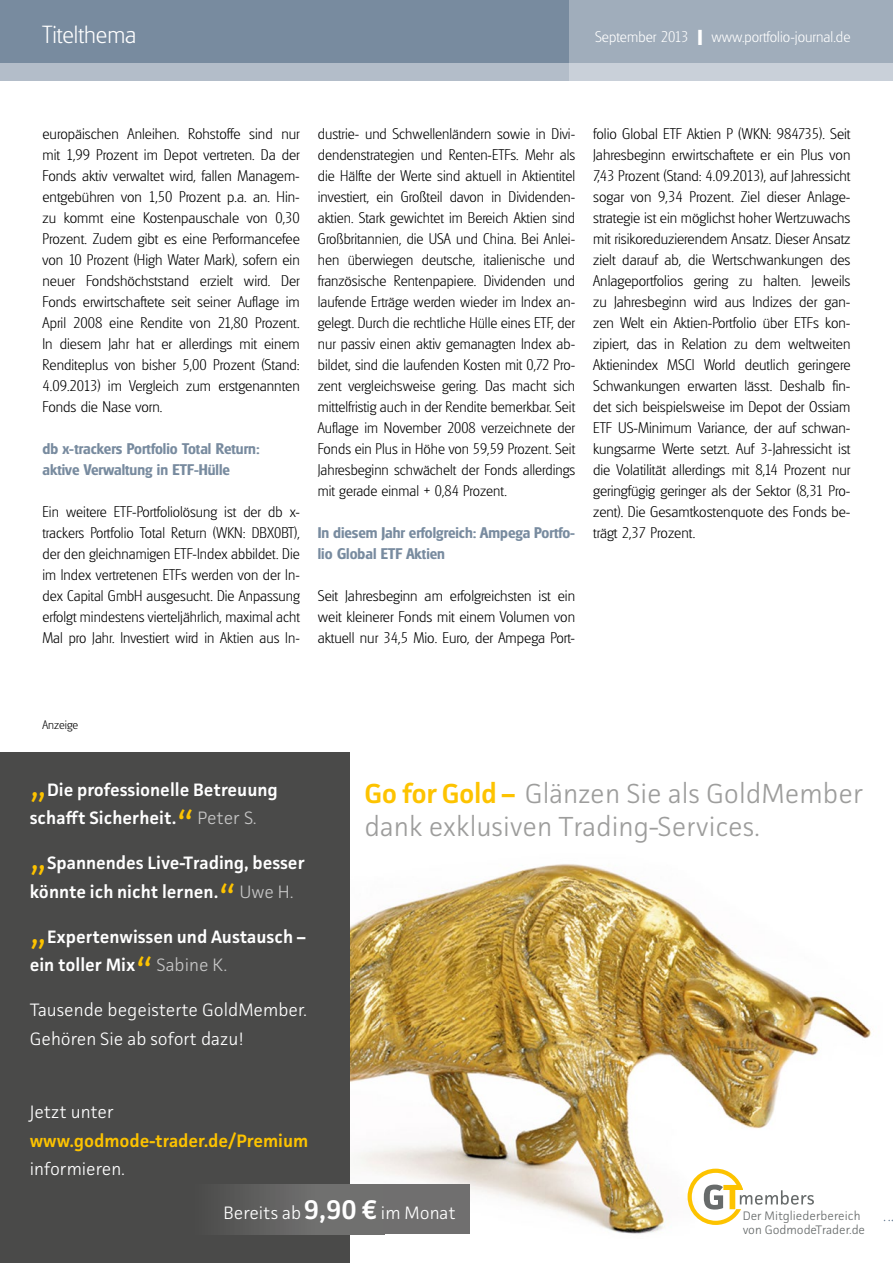
<style>
.page{position:relative;width:893px;height:1263px;background:#fff}
.page>*{position:absolute;margin:0;border:0;box-sizing:border-box;transform-origin:0 0}
.t1{font:300 46.65px "Facit";color:#fdc300}
.t2{font:300 27.6px/33.3px "Facit";color:#9d9d9c}
.t3{font:200 24px "Glasgow Serial";color:#fff}
.t4{font:600 18px/28.5px "Facit";color:#fff}
.t5{font:300 18px/28.5px "Facit";color:#fff}
.t6{font:600 18px "Facit";color:#fdc300}
.t7{font:300 18px "Facit";color:#c6c6c6}
.t8{font:200 15px/21px "Glasgow Serial";color:#000;text-align:justify}
.t9{font:700 15px/21px "Glasgow Serial";color:#788b9f}
.t10{font:200 15px "Glasgow Serial";color:#fff}
.t11{font:300 12.3px/13.5px "Facit";color:#676b6b}
.t12{font:200 12px "Glasgow Serial";color:#000}
.s1{font-weight:700;font-size:21px}
.s2{font-weight:600;color:#fdc300}
.s3{font-weight:600;font-size:27px}
</style>
<div class="page">
<div style="left:0;top:0;width:893px;height:81px;background:#788b9f"></div>
<div style="left:0;top:64px;width:893px;height:17px;background:#b3bdc9"></div>
<svg style="left:570px;top:0;width:323px;height:81px;background:#a9b4c1"></svg>
<img style="left:350px;top:864px;width:521px;height:371px">
<div style="left:0;top:753px;width:350px;height:510px;background:#4a4a49"></div>
<svg style="left:350px;top:1168px;width:543px;height:57px"></svg>
<div style="left:350px;top:1184px;width:33px;height:50px;background:#70706f"></div>
<div style="left:195px;top:1184px;width:155px;height:50px;background:linear-gradient(to right,#4d4d4c,#777776)"></div>
<div style="left:383px;top:1184px;width:87px;height:50px;background:#706f6f"></div>
<h3 class="t3" style="left:43px;top:20px;width:96px">Titelthema</h3>
<p class="t10" style="left:711px;top:27px;width:141px">www.portfolio-journal.de</p>
<p class="t10" style="left:595px;top:27px;width:109px">September 2013 <span class="s1">I</span></p>
<p class="t8" style="left:43px;top:123px;width:259px">europäischen Anleihen. Rohstoffe sind nur mit 1,99 Prozent im Depot vertreten. Da der Fonds aktiv verwaltet wird, fallen Managem&shy;entgebühren von 1,50 Prozent p.a. an. Hin&shy;zu kommt eine Kostenpauschale von 0,30<br>Prozent. Zudem gibt es eine Performancefee von 10 Prozent (High Water Mark), sofern ein neuer Fondshöchststand erzielt wird. Der Fonds erwirtschaftete seit seiner Auflage im April 2008 eine Rendite von 21,80 Prozent.<br>In diesem Jahr hat er allerdings mit einem Renditeplus von bisher 5,00 Prozent (Stand:<br>4.09.2013) im Vergleich zum erstgenannten Fonds die Nase vorn.</p>
<p class="t9" style="left:43px;top:438px;width:219px">db x-trackers Portfolio Total Return: aktive Verwaltung in ETF-Hülle</p>
<p class="t8" style="left:43px;top:501px;width:259px">Ein weitere ETF-Portfoliolösung ist der db x&shy;trackers Portfolio Total Return (WKN: DBX0BT), der den gleichnamigen ETF-Index abbildet. Die im Index vertretenen ETFs werden von der In&shy;dex Capital GmbH ausgesucht. Die Anpassung erfolgt mindestens vierteljährlich, maximal acht Mal pro Jahr. Investiert wird in Aktien aus In-</p>
<p class="t8" style="left:318px;top:123px;width:259px">dustrie- und Schwellenländern sowie in Divi&shy;dendenstrategien und Renten-ETFs. Mehr als die Hälfte der Werte sind aktuell in Aktientitel investiert, ein Großteil davon in Dividenden&shy;aktien. Stark gewichtet im Bereich Aktien sind Großbritannien, die USA und China. Bei Anlei&shy;hen überwiegen deutsche, italienische und französische Rentenpapiere. Dividenden und laufende Erträge werden wieder im Index an&shy;gelegt. Durch die rechtliche Hülle eines ETF, der nur passiv einen aktiv gemanagten Index ab&shy;bildet, sind die laufenden Kosten mit 0,72 Pro&shy;zent vergleichsweise gering. Das macht sich mittelfristig auch in der Rendite bemerkbar. Seit Auflage im November 2008 verzeichnete der Fonds ein Plus in Höhe von 59,59 Prozent. Seit Jahresbeginn schwächelt der Fonds allerdings mit gerade einmal + 0,84 Prozent.</p>
<p class="t9" style="left:318px;top:522px;width:259px">In diesem Jahr erfolgreich: Ampega Portfo&shy;lio Global ETF Aktien</p>
<p class="t8" style="left:318px;top:585px;width:259px">Seit Jahresbeginn am erfolgreichsten ist ein weit kleinerer Fonds mit einem Volumen von aktuell nur 34,5 Mio. Euro, der Ampega Port-</p>
<p class="t8" style="left:593px;top:123px;width:259px">folio Global ETF Aktien P (WKN: 984735). Seit Jahresbeginn erwirtschaftete er ein Plus von 7,43 Prozent (Stand: 4.09.2013), auf Jahressicht sogar von 9,34 Prozent. Ziel dieser Anlage&shy;strategie ist ein möglichst hoher Wertzuwachs mit risikoreduzierendem Ansatz. Dieser Ansatz zielt darauf ab, die Wertschwankungen des Anlageportfolios gering zu halten. Jeweils zu Jahresbeginn wird aus Indizes der gan&shy;zen Welt ein Aktien-Portfolio über ETFs kon&shy;zipiert, das in Relation zu dem weltweiten Aktienindex MSCI World deutlich geringere Schwankungen erwarten lässt. Deshalb fin&shy;det sich beispielsweise im Depot der Ossiam ETF US-Minimum Variance, der auf schwan&shy;kungsarme Werte setzt. Auf 3-Jahressicht ist die Volatilität allerdings mit 8,14 Prozent nur geringfügig geringer als der Sektor (8,31 Pro&shy;zent). Die Gesamtkostenquote des Fonds be&shy;trägt 2,37 Prozent.</p>
<p class="t12" style="left:43px;top:718px;width:37px">Anzeige</p>
<p class="t4" style="left:30px;top:775px;width:250px;text-indent:17px">Die professionelle Betreuung schafft Sicherheit.</p>
<h1 class="t1" style="left:30px;top:750px;width:19px">„</h1>
<h1 class="t1" style="left:176px;top:799px;width:19px">“</h1>
<p class="t7" style="left:197px;top:807px;width:61px">Peter S.</p>
<p class="t4" style="left:30px;top:848px;width:277px;text-indent:17px">Spannendes Live-Trading, besser könnte ich nicht lernen.</p>
<h1 class="t1" style="left:30px;top:824px;width:19px">„</h1>
<h1 class="t1" style="left:218px;top:872px;width:19px">“</h1>
<p class="t7" style="left:239px;top:880px;width:56px">Uwe H.</p>
<p class="t4" style="left:30px;top:922px;width:278px;text-indent:17px">Expertenwissen und Austausch – ein toller Mix</p>
<h1 class="t1" style="left:30px;top:897px;width:19px">„</h1>
<h1 class="t1" style="left:135px;top:946px;width:19px">“</h1>
<p class="t7" style="left:156px;top:954px;width:72px">Sabine K.</p>
<p class="t5" style="left:30px;top:995px;width:279px">Tausende begeisterte GoldMember.<br>Gehören Sie ab sofort dazu!</p>
<p class="t5" style="left:30px;top:1097px;width:86px">Jetzt unter</p>
<p class="t6" style="left:30px;top:1129px;width:280px">www.godmode-trader.de/Premium</p>
<p class="t5" style="left:30px;top:1154px;width:97px">informieren.</p>
<h2 class="t2" style="left:365px;top:776px;width:500px"><span class="s2">Go for Gold –</span> Glänzen Sie als GoldMember dank exklusiven Trading-Services.</h2>
<p class="t5" style="left:223px;top:1198px;width:234px">Bereits ab<span class="s3">9,90 €</span> im Monat</p>
<p class="t11" style="left:743px;top:1209px;width:124px">Der Mitgliederbereich von GodmodeTrader.de</p>
</div>
